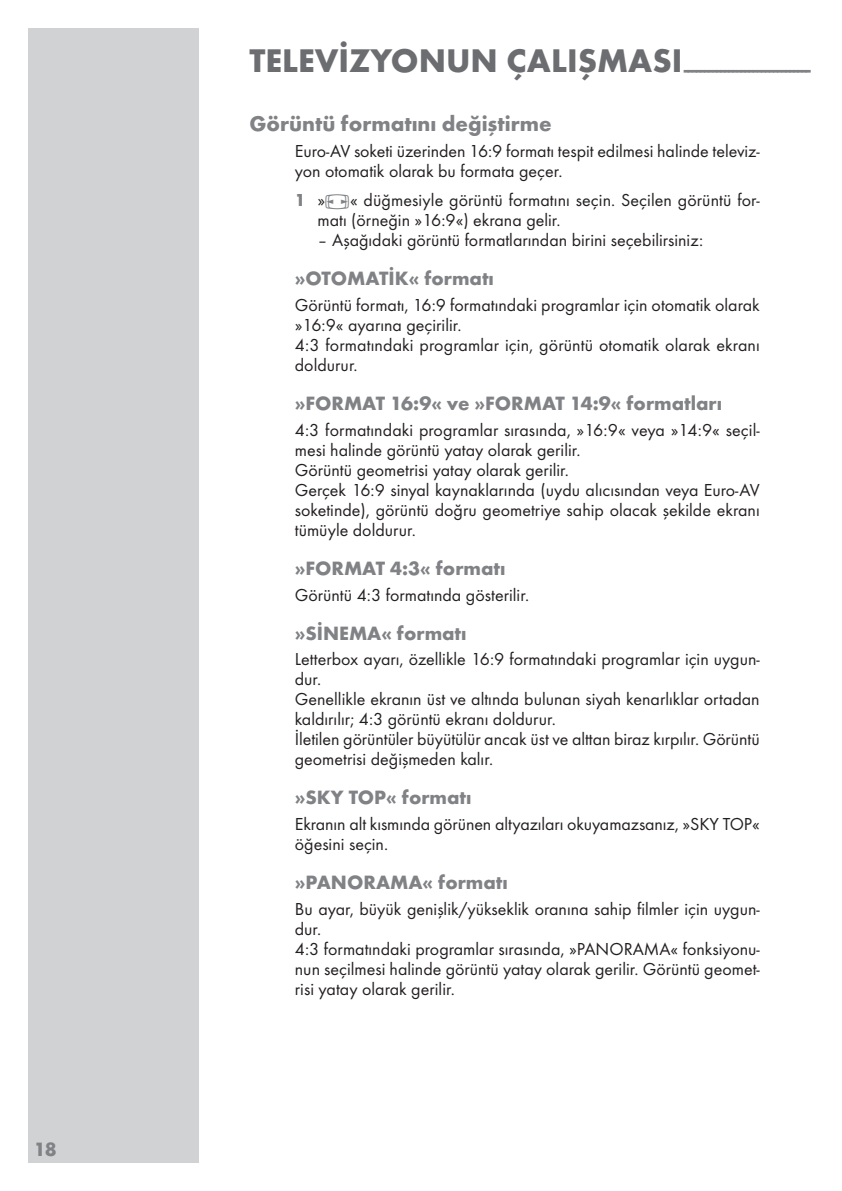
<style>
.page{position:relative;width:842px;height:1191px;background:#fff}
.page>*{position:absolute;margin:0;border:0;box-sizing:border-box;transform-origin:0 0}
.t1{font:700 22px "Futura TOT";color:#808285}
.t2{font:700 20px "Futura TOT";color:#808285}
.t3{font:18px/20px "Futura TOT Boo";color:#231f20}
.s1{font-family:"Futura TOT";font-weight:700;color:#808285}
.s2{font-family:"Grund Son Fu";font-size:14px;color:#808285}
</style>
<div class="page">
<div style="left:28px;top:28px;width:170px;height:1134px;background:#d1d2d4"></div>
<p class="t2" style="left:34px;top:1136px;width:24px">18</p>
<p class="t2" style="left:249px;top:57px;width:563px"><sup>TELEVİZYONUN</sup> <sup>ÇALIŞMASI</sup>-------------------------------</p>
<p class="t1" style="left:249px;top:110px;width:304px">Görüntü formatını değiştirme</p>
<p class="t3" style="left:295px;top:140px;width:466px">Euro-AV soketi üzerinden 16:9 formatı tespit edilmesi halinde televiz&shy;yon otomatik olarak bu formata geçer.</p>
<p class="t3" style="left:317px;top:190px;width:444px;text-indent:-23px"><span class="s1">1</span> »<span class="s2">E</span>« düğmesiyle görüntü formatını seçin. Seçilen görüntü for&shy;matı (örneğin »16:9«) ekrana gelir.</p>
<p class="t3" style="left:317px;top:230px;width:387px">– Aşağıdaki görüntü formatlarından birini seçebilirsiniz:</p>
<p class="t2" style="left:295px;top:266px;width:41px">»Otomatik</p>
<p class="t2" style="left:409px;top:266px;width:87px">« formatı</p>
<p class="t3" style="left:295px;top:295px;width:466px">Görüntü formatı, 16:9 formatındaki programlar için otomatik olarak »16:9« ayarına geçirilir.<br>4:3 formatındaki programlar için, görüntü otomatik olarak ekranı doldurur.</p>
<p class="t2" style="left:295px;top:391px;width:429px">»FORMAT 16:9« ve »FORMAT 14:9« formatları</p>
<p class="t3" style="left:295px;top:420px;width:466px">4:3 formatındaki programlar sırasında, »16:9« veya »14:9« seçil&shy;mesi halinde görüntü yatay olarak gerilir.<br>Görüntü geometrisi yatay olarak gerilir.<br>Gerçek 16:9 sinyal kaynaklarında (uydu alıcısından veya Euro-AV soketinde), görüntü doğru geometriye sahip olacak şekilde ekranı tümüyle doldurur.</p>
<p class="t2" style="left:295px;top:556px;width:212px">»FORMAT 4:3« formatı</p>
<p class="t3" style="left:295px;top:584px;width:236px">Görüntü 4:3 formatında gösterilir.</p>
<p class="t2" style="left:295px;top:620px;width:173px">»SİNEMA« formatı</p>
<p class="t3" style="left:295px;top:649px;width:466px">Letterbox ayarı, özellikle 16:9 formatındaki programlar için uygun&shy;dur.<br>Genellikle ekranın üst ve altında bulunan siyah kenarlıklar ortadan kaldırılır; 4:3 görüntü ekranı doldurur.<br>İletilen görüntüler büyütülür ancak üst ve alttan biraz kırpılır. Görüntü geometrisi değişmeden kalır.</p>
<p class="t2" style="left:295px;top:785px;width:178px">»SKY TOP« formatı</p>
<p class="t3" style="left:295px;top:814px;width:466px">Ekranın alt kısmında görünen altyazıları okuyamazsanız, »SKY TOP« öğesini seçin.</p>
<p class="t2" style="left:295px;top:870px;width:39px">»Panorama</p>
<p class="t2" style="left:423px;top:870px;width:87px">« formatı</p>
<p class="t3" style="left:295px;top:898px;width:466px">Bu ayar, büyük genişlik/yükseklik oranına sahip filmler için uygun&shy;dur.<br>4:3 formatındaki programlar sırasında, »Panorama</p>
<p class="t3" style="left:295px;top:938px;width:466px;text-align:justify;text-indent:376px">« fonksiyonu&shy;nun seçilmesi halinde görüntü yatay olarak gerilir. Görüntü geomet&shy;risi yatay olarak gerilir.</p>
</div>
